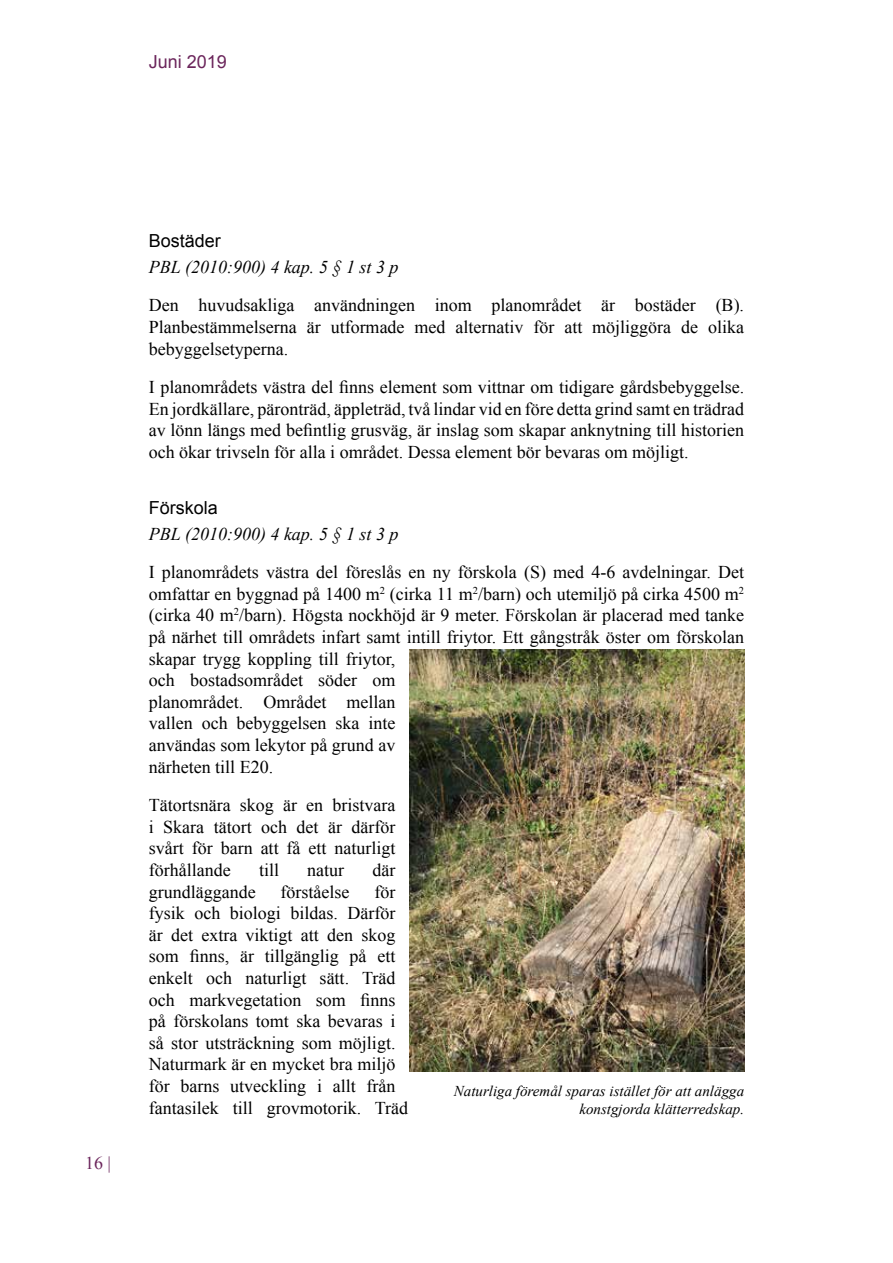
<style>
.page{position:relative;width:893px;height:1263px;background:#fff}
.page>*{position:absolute;margin:0;border:0;box-sizing:border-box;transform-origin:0 0}
.t1{font:18px/21.6px "Times New Roman";color:#000;text-align:justify}
.t2{font:italic 18px "Times New Roman";color:#000}
.t3{font:18px "Arial";color:#000}
.t4{font:18px "Arial";color:#6b255b}
.t5{font:18px "Times New Roman";color:#6b255b}
.t6{font:italic 15px/18px "Times New Roman";color:#000;text-align:right}
</style>
<div class="page">
<img style="left:410px;top:649px;width:334px;height:422px">
<p class="t4" style="left:149px;top:50px;width:80px">Juni 2019</p>
<p class="t5" style="left:85px;top:1151px;width:28px">16 |</p>
<p class="t3" style="left:149px;top:229px;width:74px">Bostäder</p>
<p class="t2" style="left:149px;top:254px;width:251px">PBL (2010:900) 4 kap. 5 § 1 st 3 p</p>
<p class="t1" style="left:149px;top:294px;width:597px">Den huvudsakliga användningen inom planområdet är bostäder (B).<br>Planbestämmelserna är utformade med alternativ för att möjliggöra de olika bebyggelsetyperna.</p>
<p class="t1" style="left:149px;top:376px;width:597px">I planområdets västra del finns element som vittnar om tidigare gårdsbebyggelse.<br>En jordkällare, päronträd, äppleträd, två lindar vid en före detta grind samt en trädrad av lönn längs med befintlig grusväg, är inslag som skapar anknytning till historien och ökar trivseln för alla i området. Dessa element bör bevaras om möjligt.</p>
<p class="t3" style="left:149px;top:496px;width:71px">Förskola</p>
<p class="t2" style="left:149px;top:521px;width:251px">PBL (2010:900) 4 kap. 5 § 1 st 3 p</p>
<p class="t1" style="left:149px;top:561px;width:597px;text-align:left">I planområdets västra del föreslås en ny förskola (S) med 4-6 avdelningar. Det omfattar en byggnad på 1400 m<sup>2</sup> (cirka 11 m<sup>2</sup>/barn) och utemiljö på cirka 4500 m<sup>2 </sup>(cirka 40 m<sup>2</sup>/barn). Högsta nockhöjd är 9 meter. Förskolan är placerad med tanke på närhet till områdets infart samt intill friytor. Ett gångstråk öster om förskolan skapar trygg koppling till friytor,<br>och bostadsområdet söder om<br>planområdet. Området mellan<br>vallen och bebyggelsen ska inte<br>användas som lekytor på grund av<br>närheten till E20.</p>
<p class="t1" style="left:149px;top:794px;width:248px">Tätortsnära skog är en bristvara i Skara tätort och det är därför svårt för barn att få ett naturligt förhållande</p>
<p class="t1" style="left:259px;top:859px;width:22px">till</p>
<p class="t1" style="left:307px;top:859px;width:38px">natur</p>
<p class="t1" style="left:372px;top:859px;width:24px">där</p>
<p class="t1" style="left:149px;top:880px;width:108px">grundläggande</p>
<p class="t1" style="left:281px;top:880px;width:70px">förståelse</p>
<p class="t1" style="left:149px;top:880px;width:261px;text-align:left;text-indent:226px">för fysik och biologi bildas. Därför är det extra viktigt att den skog som finns, är tillgänglig på ett enkelt och naturligt sätt. Träd och markvegetation som finns på förskolans tomt ska bevaras i så stor utsträckning som möjligt.<br>Naturmark är en mycket bra miljö för barns utveckling i allt från fantasilek till grovmotorik. Träd</p>
<p class="t6" style="left:454px;top:1081px;width:292px">Naturliga föremål sparas istället för att anlägga konstgjorda klätterredskap.</p>
</div>
